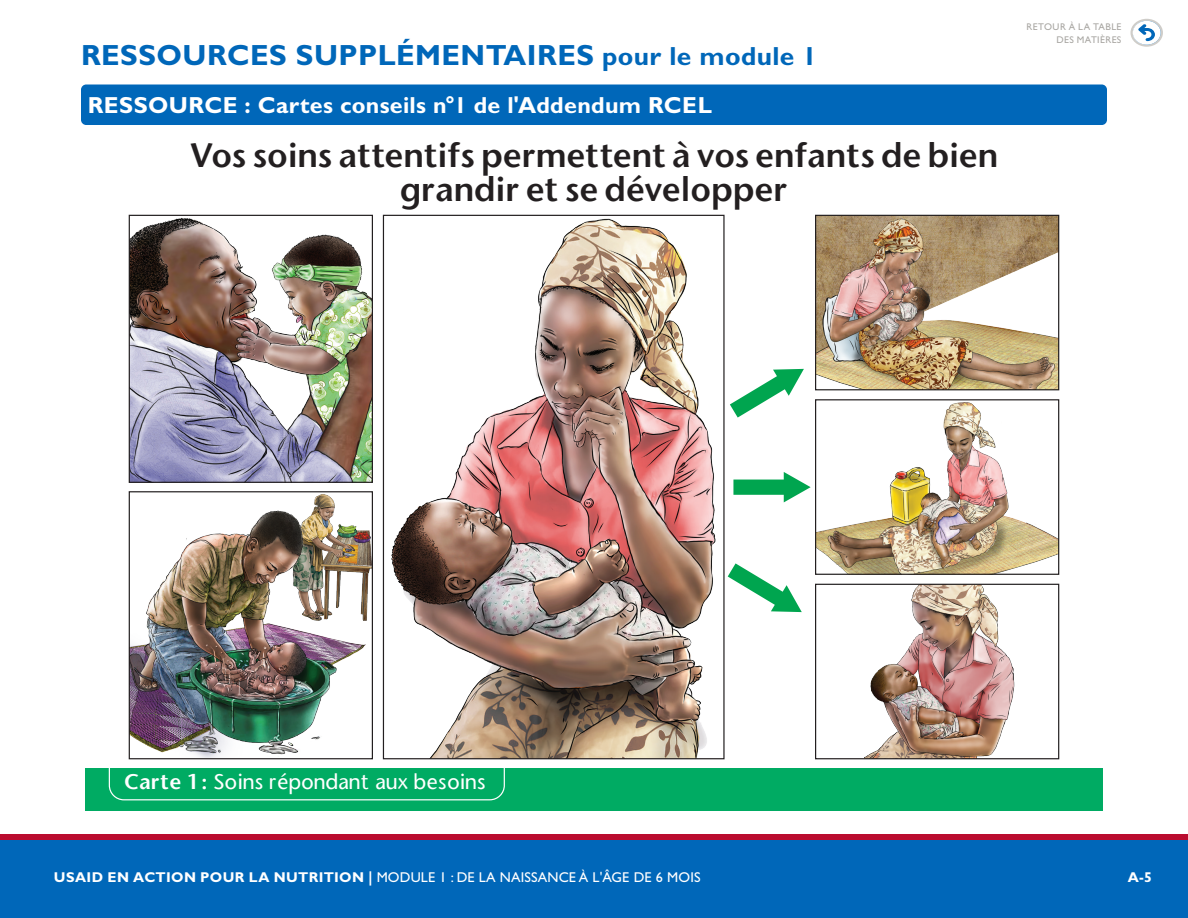
<style>
.page{position:relative;width:1188px;height:918px;background:#fff}
.page>*{position:absolute;margin:0;border:0;box-sizing:border-box;transform-origin:0 0}
.t1{font:32.7px/33.9px "Stone Sans Semi Boold";letter-spacing:-.015em;color:#231f20;text-align:center}
.t2{font:700 29.25px "Gill Sans Std";letter-spacing:.015em;color:#0067b9}
.t3{font:700 23.25px "Gill Sans Std";letter-spacing:.015em;color:#fff}
.t4{font:500 20.55px "Stone Sans";color:#fff}
.t5{font:14.25px "Gill Sans Std";letter-spacing:.01em;color:#fff}
.t6{font:700 14.25px "Gill Sans Std";color:#fff}
.t7{font:9.75px/12.8px "Gill Sans Std";letter-spacing:.04em;color:#a9a7a3;text-align:right}
.s1{font-size:26.25px}
.s2{font-family:"Stone Sans Semi Boold";font-weight:400}
.s3{font-weight:700}
</style>
<div class="page">
<div style="left:0;top:837px;width:1188px;height:81px;background:#0067b9"></div>
<div style="left:0;top:834px;width:1188px;height:6px;background:#ba0c2f"></div>
<div style="left:81px;top:85px;width:1026px;height:40px;background:#0067b9;border-radius:5px"></div>
<svg style="left:1130px;top:19px;width:33px;height:28px"></svg>
<div style="left:85px;top:768px;width:1018px;height:42px;background:#00ab63"></div>
<svg style="left:108px;top:768px;width:397px;height:33px"></svg>
<img style="left:131px;top:218px;width:240px;height:263px">
<div style="left:129px;top:215px;width:244px;height:268px;border:1px solid #231f20"></div>
<img style="left:314px;top:494px;width:21px;height:11px">
<img style="left:131px;top:505px;width:240px;height:252px">
<div style="left:129px;top:491px;width:244px;height:268px;border:1px solid #231f20"></div>
<img style="left:391px;top:218px;width:325px;height:539px">
<svg style="left:733px;top:472px;width:78px;height:30px"></svg>
<svg style="left:728px;top:563px;width:74px;height:49px"></svg>
<svg style="left:730px;top:369px;width:74px;height:49px"></svg>
<img style="left:817px;top:217px;width:240px;height:171px">
<div style="left:815px;top:215px;width:244px;height:175px;border:1px solid #231f20"></div>
<img style="left:817px;top:402px;width:240px;height:171px">
<div style="left:815px;top:399px;width:244px;height:176px;border:1px solid #231f20"></div>
<img style="left:865px;top:586px;width:150px;height:171px">
<div style="left:815px;top:584px;width:244px;height:175px;border:1px solid #231f20"></div>
<h2 class="t2" style="left:81px;top:38px;width:737px">RESSOURCES SUPPLÉMENTAIRES <span class="s1">pour le module 1</span></h2>
<h3 class="t3" style="left:88px;top:91px;width:626px">RESSOURCE : Cartes conseils n°1 de l'Addendum RCEL</h3>
<p class="t1" style="left:190px;top:138px;width:809px">Vos soins attentifs permettent à vos enfants de bien grandir et se développer</p>
<p class="t7" style="left:1027px;top:21px;width:96px">RETOUR À LA TABLE<br>DES MATIÈRES</p>
<p class="t4" style="left:124px;top:769px;width:363px"><span class="s2">Carte 1 :</span> Soins répondant aux besoins</p>
<p class="t5" style="left:54px;top:869px;width:648px"><span class="s3">USAID EN ACTION POUR LA NUTRITION |</span> MODULE 1 : DE LA NAISSANCE À L'ÂGE DE 6 MOIS</p>
<p class="t6" style="left:1128px;top:869px;width:26px">A-5</p>
</div>
